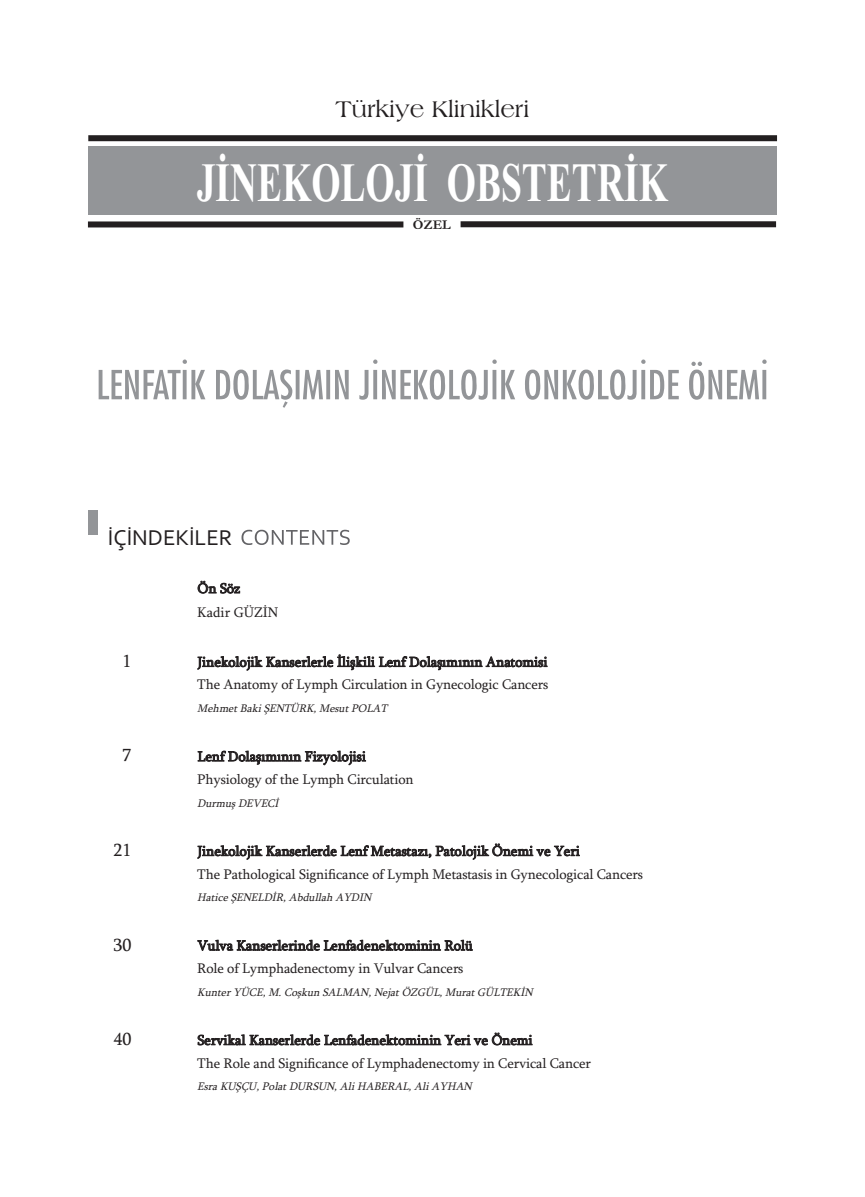
<style>
.page{position:relative;width:865px;height:1197px;background:#fff}
.page>*{position:absolute;margin:0;border:0;box-sizing:border-box;transform-origin:0 0}
.t1{font:700 55.35px "Times New Roman";color:#fff;scale:.68 1}
.t2{font:24px "Americana BT Roman";color:#231f20}
.t3{font:22.5px "Corbel";color:#231f20}
.t4{font:18px "Sylfaen";color:#231f20}
.t5{font:14.25px/22.8px "Sylfaen";letter-spacing:-.01em;color:#231f20}
.t6{font:700 13.5px "Garamond";color:#231f20}
.t7{font:italic 11.25px "Sylfaen";color:#231f20}
</style>
<div class="page">
<div style="left:88px;top:147px;width:688px;height:68px;background:#939598"></div>
<div style="left:88px;top:135px;width:689px;height:6px;background:#231f20"></div>
<div style="left:88px;top:221px;width:315px;height:6px;background:#231f20"></div>
<div style="left:460px;top:221px;width:316px;height:6px;background:#231f20"></div>
<svg style="left:241px;top:529px;width:109px;height:16px"></svg>
<div style="left:88px;top:510px;width:9px;height:25px;background:#939598"></div>
<svg style="left:99px;top:359px;width:297px;height:49px"></svg>
<h2 class="t2" style="left:335px;top:94px;width:195px">Türkiye Klinikleri</h2>
<h1 class="t1" style="left:197px;top:149px;width:694px">JİNEKOLOJİ OBSTETRİK</h1>
<p class="t6" style="left:413px;top:216px;width:39px">ÖZEL</p>
<h3 class="t3" style="left:108px;top:523px;width:126px">İÇİNDEKİLER</h3>
<p class="t5" style="left:197px;top:576px;width:83px;line-height:24.3px">Ön Söz<br>Kadir GÜZİN</p>
<p class="t4" style="left:122px;top:650px;width:10px">1</p>
<p class="t5" style="left:197px;top:650px;width:352px">Jinekolojik Kanserlerle İlişkili Lenf Dolaşımının Anatomisi<br>The Anatomy of Lymph Circulation in Gynecologic Cancers</p>
<p class="t7" style="left:197px;top:701px;width:195px">Mehmet Baki ŞENTÜRK, Mesut POLAT</p>
<p class="t4" style="left:122px;top:744px;width:10px">7</p>
<p class="t5" style="left:197px;top:744px;width:218px">Lenf Dolaşımının Fizyolojisi<br>Physiology of the Lymph Circulation</p>
<p class="t7" style="left:197px;top:796px;width:86px">Durmuş DEVECİ</p>
<p class="t4" style="left:113px;top:839px;width:19px">21</p>
<p class="t5" style="left:197px;top:839px;width:447px">Jinekolojik Kanserlerde Lenf Metastazı, Patolojik Önemi ve Yeri<br>The Pathological Significance of Lymph Metastasis in Gynecological Cancers</p>
<p class="t7" style="left:197px;top:890px;width:179px">Hatice ŞENELDİR, Abdullah AYDIN</p>
<p class="t4" style="left:113px;top:933px;width:19px">30</p>
<p class="t5" style="left:197px;top:933px;width:277px">Vulva Kanserlerinde Lenfadenektominin Rolü<br>Role of Lymphadenectomy in Vulvar Cancers</p>
<p class="t7" style="left:197px;top:985px;width:340px">Kunter YÜCE, M. Coşkun SALMAN, Nejat ÖZGÜL, Murat GÜLTEKİN</p>
<p class="t4" style="left:113px;top:1028px;width:19px">40</p>
<p class="t5" style="left:197px;top:1028px;width:395px">Servikal Kanserlerde Lenfadenektominin Yeri ve Önemi<br>The Role and Significance of Lymphadenectomy in Cervical Cancer</p>
<p class="t7" style="left:197px;top:1079px;width:279px">Esra KUŞÇU, Polat DURSUN, Ali HABERAL, Ali AYHAN</p>
</div>
